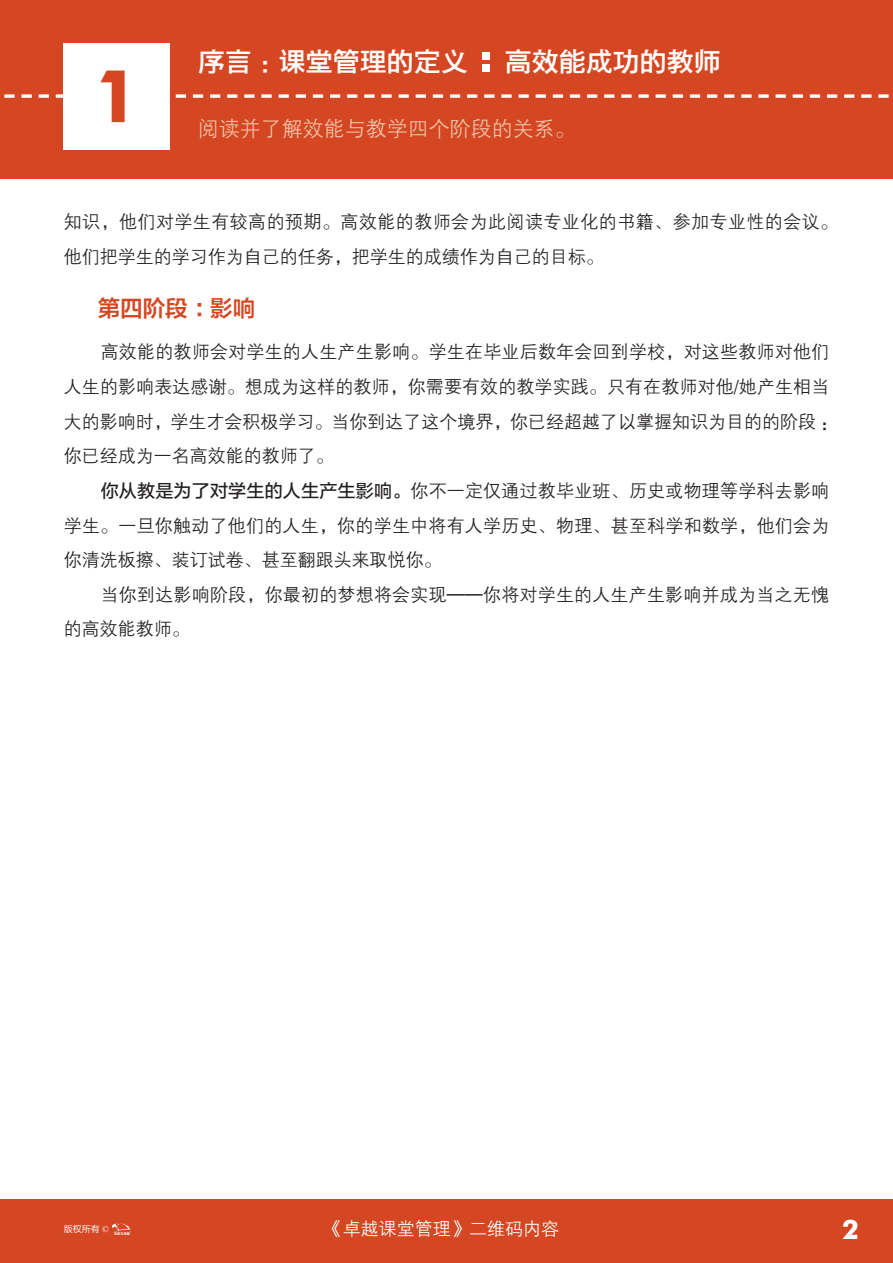
<style>
.page{position:relative;width:893px;height:1263px;background:#fff}
.page>*{position:absolute;margin:0;border:0;box-sizing:border-box;transform-origin:0 0}
.t1{font:700 72.9px "Futura BT";color:#d54722}
.t2{font:27px "FZYDZHJW GB1 0";color:#fff}
.t3{font:700 27px "Futura BT";color:#fff}
.标题{font:22.5px "FZLTZCHK GBK1 0";color:#d54722}
.t4{font:21px "FZZDXK GBK1 0";color:#f3c2a8}
.正体{font:18px/34.7px "FZZDXK GBK1 0";letter-spacing:.01em;color:#231f20}
.t5{font:18px "FZZDXK GBK1 0";color:#fff}
.t6{font:9px "FZLTHK GBK1 0";color:#fff}
.s1{font-family:"FZLTZHUNHK GBK1 0"}
.s2{font-family:"Times New Roman"}
</style>
<div class="page">
<div style="left:0;top:0;width:893px;height:179px;background:#d54722"></div>
<div style="left:0;top:1199px;width:893px;height:64px;background:#d54722"></div>
<svg style="left:4px;top:94px;width:885px;height:4px"></svg>
<div style="left:483px;top:52px;width:7px;height:7px;background:#fff"></div>
<div style="left:483px;top:64px;width:7px;height:8px;background:#fff"></div>
<div style="left:64px;top:43px;width:106px;height:106px;background:#fff"></div>
<svg style="left:112px;top:1223px;width:19px;height:12px"></svg>
<h1 class="t1" style="left:94px;top:52px;width:47px">1</h1>
<h2 class="t2" style="left:198px;top:46px;width:271px">序言：课堂管理的定义</h2>
<h2 class="t2" style="left:505px;top:46px;width:217px">高效能成功的教师</h2>
<p class="t4" style="left:198px;top:117px;width:379px">阅读并了解效能与教学四个阶段的关系。</p>
<p class="正体" style="left:64px;top:205px;width:776px">知识，他们对学生有较高的预期。高效能的教师会为此阅读专业化的书籍、参加专业性的会议。他们把学生的学习作为自己的任务，把学生的成绩作为自己的目标。</p>
<p class="标题" style="left:98px;top:296px;width:159px">第四阶段：影响</p>
<p class="正体" style="left:64px;top:335px;width:776px;text-indent:37px">高效能的教师会对学生的人生产生影响。学生在毕业后数年会回到学校，对这些教师对他们人生的影响表达感谢。想成为这样的教师，你需要有效的教学实践。只有在教师对他/她产生相当大的影响时，学生才会积极学习。当你到达了这个境界，你已经超越了以掌握知识为目的的阶段：你已经成为一名高效能的教师了。</p>
<p class="正体" style="left:64px;top:474px;width:767px;text-align:justify;text-indent:37px"><span class="s1">你从教是为了对学生的人生产生影响。</span>你不一定仅通过教毕业班、历史或物理等学科去影响学生。一旦你触动了他们的人生，你的学生中将有人学历史、物理、甚至科学和数学，他们会为你清洗板擦、装订试卷、甚至翻跟头来取悦你。</p>
<p class="正体" style="left:64px;top:578px;width:767px;text-indent:37px">当你到达影响阶段，你最初的梦想将会实现——你将对学生的人生产生影响并成为当之无愧的高效能教师。</p>
<p class="t6" style="left:64px;top:1224px;width:47px">版权所有 <span class="s2">©</span></p>
<p class="t5" style="left:325px;top:1219px;width:236px">《卓越课堂管理》二维码内容</p>
<h2 class="t3" style="left:842px;top:1213px;width:18px">2</h2>
</div>
